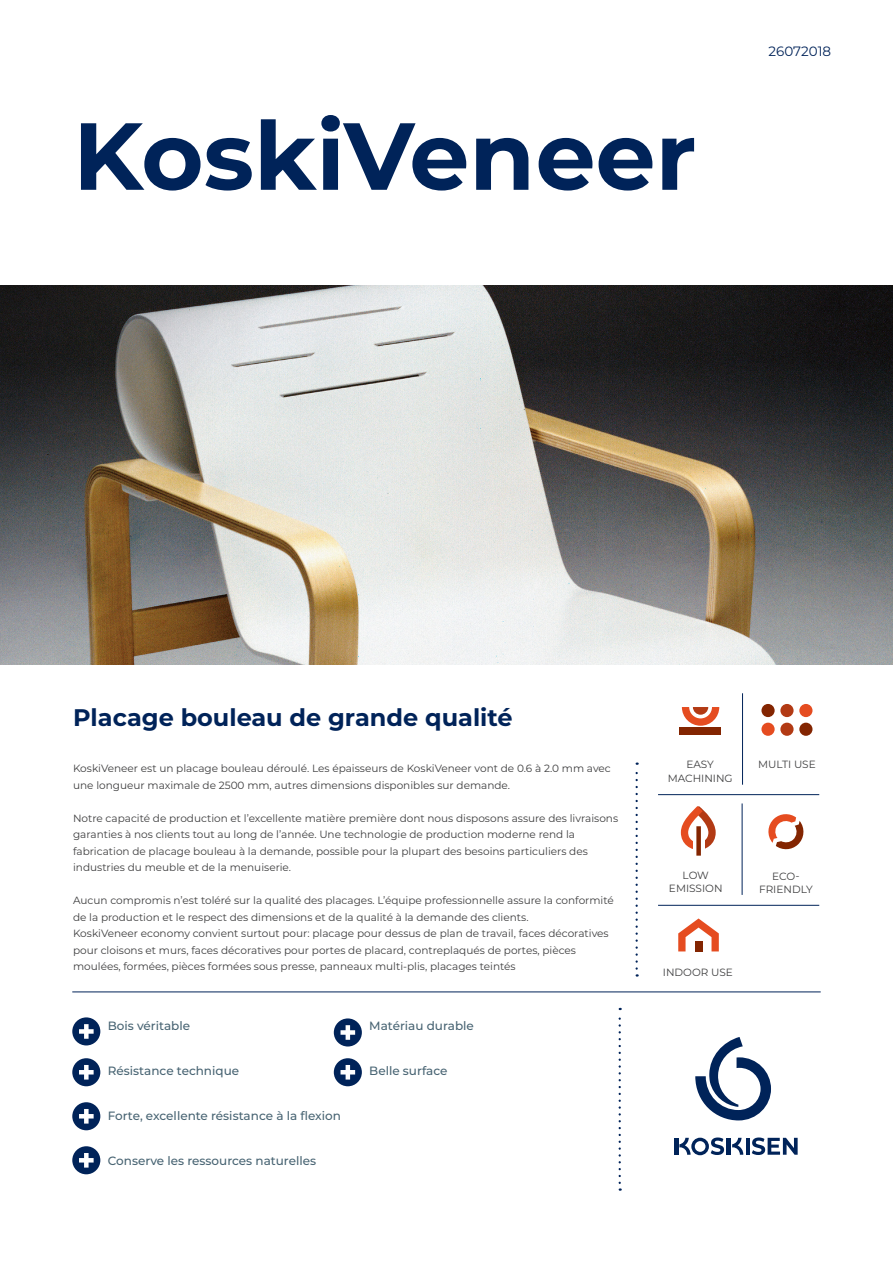
<style>
.page{position:relative;width:893px;height:1263px;background:#fff}
.page>*{position:absolute;margin:0;border:0;box-sizing:border-box;transform-origin:0 0}
.t1{font:700 94.95px "Montserrat";color:#002359}
.t2{font:700 24px "Montserrat";color:#002359}
.base{font:13.5px "Montserrat";color:#002359}
.Benefits_list{font:500 12px "Montserrat";color:#476372}
.base-2{font:10.5px/16.5px "Montserrat";color:#3e3e3f}
.icon_text{font:10.5px/13.5px "Montserrat";color:#3e3e3f;text-align:center}
</style>
<div class="page">
<img style="left:0;top:286px;width:893px;height:378px">
<hr style="left:746px;top:1138px;width:3px;height:17px;background:#002359">
<hr style="left:674px;top:1138px;width:4px;height:17px;background:#002359">
<hr style="left:727px;top:1138px;width:4px;height:17px;background:#002359">
<svg style="left:752px;top:1137px;width:46px;height:18px"></svg>
<svg style="left:679px;top:1137px;width:45px;height:18px"></svg>
<svg style="left:732px;top:1138px;width:11px;height:17px"></svg>
<svg style="left:695px;top:1037px;width:76px;height:83px"></svg>
<svg style="left:635px;top:762px;width:3px;height:214px"></svg>
<svg style="left:619px;top:1008px;width:2px;height:183px"></svg>
<div style="left:72px;top:1017px;width:28px;height:28px;background:#002359;border-radius:50%"></div>
<div style="left:84px;top:1024px;width:5px;height:15px;background:#fff"></div>
<div style="left:79px;top:1029px;width:15px;height:5px;background:#fff"></div>
<div style="left:334px;top:1018px;width:28px;height:28px;background:#002359;border-radius:50%"></div>
<svg style="left:346px;top:1025px;width:4px;height:15px"></svg>
<div style="left:341px;top:1030px;width:14px;height:5px;background:#fff"></div>
<div style="left:72px;top:1058px;width:28px;height:28px;background:#002359;border-radius:50%"></div>
<div style="left:84px;top:1065px;width:5px;height:14px;background:#fff"></div>
<hr style="left:79px;top:1070px;width:15px;height:4px;background:#fff">
<div style="left:334px;top:1058px;width:28px;height:28px;background:#002359;border-radius:50%"></div>
<hr style="left:346px;top:1065px;width:4px;height:14px;background:#fff">
<hr style="left:341px;top:1070px;width:14px;height:4px;background:#fff">
<div style="left:72px;top:1102px;width:28px;height:28px;background:#002359;border-radius:50%"></div>
<div style="left:84px;top:1109px;width:5px;height:14px;background:#fff"></div>
<hr style="left:79px;top:1114px;width:15px;height:4px;background:#fff">
<div style="left:72px;top:1146px;width:28px;height:28px;background:#002359;border-radius:50%"></div>
<div style="left:84px;top:1153px;width:5px;height:14px;background:#fff"></div>
<hr style="left:79px;top:1158px;width:15px;height:4px;background:#fff">
<hr style="left:72px;top:991px;width:749px;height:1px;background:#002359">
<hr style="left:658px;top:794px;width:161px;height:1px;background:#002359">
<hr style="left:658px;top:905px;width:161px;height:1px;background:#002359">
<hr style="left:742px;top:803px;width:1px;height:92px;background:#002359">
<hr style="left:742px;top:693px;width:1px;height:92px;background:#002359">
<svg style="left:680px;top:806px;width:36px;height:43px"></svg>
<div style="left:693px;top:839px;width:11px;height:13px;background:#fff"></div>
<div style="left:696px;top:826px;width:5px;height:30px;background:#832501"></div>
<svg style="left:768px;top:814px;width:36px;height:36px"></svg>
<div style="left:761px;top:704px;width:14px;height:13px;background:#832501;border-radius:50%"></div>
<div style="left:799px;top:723px;width:13px;height:13px;background:#832501;border-radius:50%"></div>
<div style="left:780px;top:704px;width:14px;height:13px;background:#b23a14;border-radius:50%"></div>
<div style="left:780px;top:723px;width:14px;height:13px;background:#b23a14;border-radius:50%"></div>
<div style="left:799px;top:704px;width:13px;height:13px;background:#e54c20;border-radius:50%"></div>
<div style="left:761px;top:723px;width:14px;height:13px;background:#e54c20;border-radius:50%"></div>
<div style="left:679px;top:727px;width:42px;height:8px;background:#832501"></div>
<svg style="left:682px;top:707px;width:37px;height:19px"></svg>
<svg style="left:678px;top:918px;width:41px;height:33px"></svg>
<h1 class="t1" style="left:73px;top:88px;width:625px">KoskiVeneer</h1>
<p class="base" style="left:769px;top:42px;width:64px">26072018</p>
<h3 class="t2" style="left:73px;top:700px;width:441px">Placage bouleau de grande qualité</h3>
<p class="base-2" style="left:73px;top:760px;width:539px">KoskiVeneer est un placage bouleau déroulé. Les épaisseurs de KoskiVeneer vont de 0.6 à 2.0 mm avec une longueur maximale de 2500 mm, autres dimensions disponibles sur demande.</p>
<p class="base-2" style="left:73px;top:809px;width:547px">Notre capacité de production et l’excellente matière première dont nous disposons assure des livraisons garanties à nos clients tout au long de l’année. Une technologie de production moderne rend la fabrication de placage bouleau à la demande, possible pour la plupart des besoins particuliers des industries du meuble et de la menuiserie.</p>
<p class="base-2" style="left:73px;top:892px;width:542px">Aucun compromis n’est toléré sur la qualité des placages. L’équipe professionnelle assure la conformité de la production et le respect des dimensions et de la qualité à la demande des clients.</p>
<p class="base-2" style="left:73px;top:925px;width:537px">KoskiVeneer economy convient surtout pour: placage pour dessus de plan de travail, faces décoratives pour cloisons et murs, faces décoratives pour portes de placard, contreplaqués de portes, pièces moulées, formées, pièces formées sous presse, panneaux multi-plis, placages teintés</p>
<p class="Benefits_list" style="left:108px;top:1017px;width:84px">Bois véritable</p>
<p class="Benefits_list" style="left:108px;top:1062px;width:133px">Résistance technique</p>
<p class="Benefits_list" style="left:108px;top:1107px;width:235px">Forte, excellente résistance à la flexion</p>
<p class="Benefits_list" style="left:108px;top:1152px;width:210px">Conserve les ressources naturelles</p>
<p class="Benefits_list" style="left:369px;top:1017px;width:106px">Matériau durable</p>
<p class="Benefits_list" style="left:369px;top:1062px;width:80px">Belle surface</p>
<p class="icon_text" style="left:686px;top:757px;width:29px">EASY</p>
<p class="icon_text" style="left:758px;top:757px;width:59px">MULTI USE</p>
<p class="icon_text" style="left:668px;top:771px;width:67px">MACHINING</p>
<p class="icon_text" style="left:669px;top:868px;width:55px">LOW<br>EMISSION</p>
<p class="icon_text" style="left:759px;top:869px;width:55px">ECO-<br>FRIENDLY</p>
<p class="icon_text" style="left:663px;top:965px;width:72px">INDOOR USE</p>
</div>
